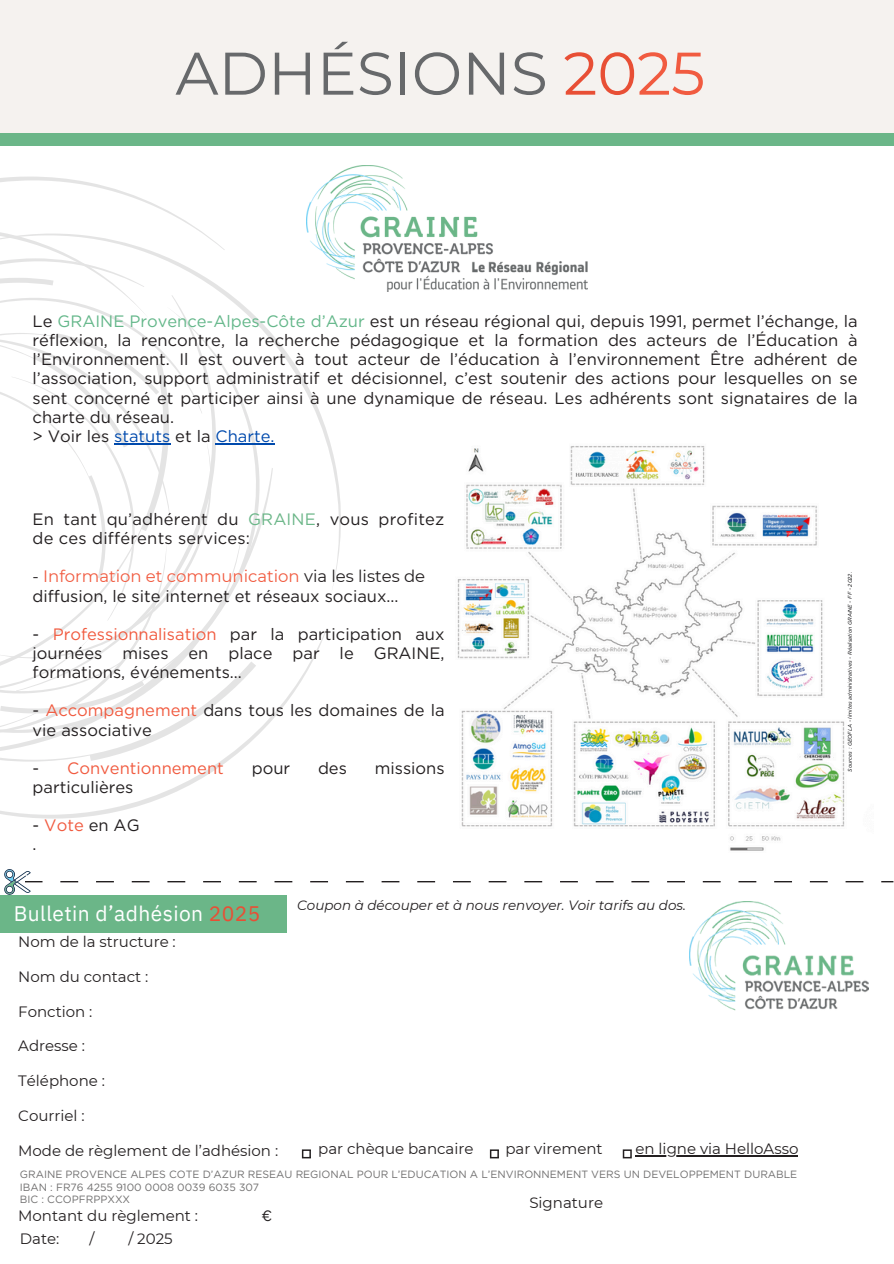
<style>
.page{position:relative;width:894px;height:1264px;background:#fff}
.page>*{position:absolute;margin:0;border:0;box-sizing:border-box;transform-origin:0 0}
.t1{font:60px "Montserrat";color:#67696b}
.t2{font:21px "IBM Plex Sans";letter-spacing:.02em;color:#fff}
.t3{font:16.5px/19.2px "Gotham";color:#231f20}
.t4{font:16.5px "Gotham";color:#f15b40}
.t5{font:15px "Montserrat";color:#231f20}
.t6{font:15px "Gotham";color:#231f20}
.t7{font:italic 13.5px "Montserrat";color:#231f20}
.t8{font:10.5px/12.3px "Gotham";color:#706f6f}
.t9{font:italic 5.25px "Gotham";color:#000204}
.s1{color:#e84f35}
.s2{color:#f15b40}
.s3{color:#64b78a}
.s4{color:#004aad}
.s5{color:#6bb688}
.s6{font-family:"Montserrat"}
.s7{font-family:"Montserrat";color:#f15b40}
.s8{color:#231f20}
</style>
<div class="page">
<div style="left:0;top:0;width:893px;height:134px;background:#f5f2ef"></div>
<div style="left:0;top:134px;width:893px;height:12px;background:#6bb688"></div>
<div style="left:0;top:895px;width:286px;height:37px;background:#6bb688"></div>
<img style="left:306px;top:166px;width:281px;height:126px">
<svg style="left:256px;top:233px;width:86px;height:347px"></svg>
<svg style="left:0;top:631px;width:326px;height:187px"></svg>
<svg style="left:256px;top:467px;width:17px;height:284px"></svg>
<svg style="left:0;top:176px;width:256px;height:585px"></svg>
<svg style="left:16px;top:295px;width:200px;height:396px"></svg>
<img style="left:689px;top:901px;width:179px;height:110px">
<svg style="left:4px;top:869px;width:889px;height:25px"></svg>
<svg style="left:302px;top:1149px;width:9px;height:9px"></svg>
<svg style="left:489px;top:1149px;width:9px;height:9px"></svg>
<svg style="left:622px;top:1149px;width:9px;height:9px"></svg>
<img style="left:457px;top:446px;width:388px;height:405px">
<hr style="left:114px;top:443px;width:56px;height:1px;background:#004aad">
<hr style="left:215px;top:443px;width:55px;height:1px;background:#004aad">
<hr style="left:635px;top:1155px;width:163px;height:1px;background:#231f20">
<h1 class="t1" style="left:175px;top:37px;width:531px">ADHÉSIONS <span class="s1">20</span><span class="s2">25</span></h1>
<h3 class="t3" style="left:33px;top:311px;width:826px">Le <span class="s3">GRAINE Provence-Alpes-Côte d’Azur</span> est un réseau régional qui, depuis 1991, permet l’échange, la réflexion, la rencontre, la recherche pédagogique et la formation des acteurs de l’Éducation à l’Environnement. Il est ouvert à tout acteur de l’éducation à l’environnement Être adhérent de l’association, support administratif et décisionnel, c’est soutenir des actions pour lesquelles on se sent concerné et participer ainsi à une dynamique de réseau. Les adhérents sont signataires de la charte du réseau.<br>&gt; Voir les <span class="s4">statuts</span> et la <span class="s4">Charte.</span></h3>
<p class="t3" style="left:33px;top:509px;width:413px">En tant qu’adhérent du <span class="s5">GRAINE</span>, vous profitez de ces différents services:</p>
<h3 class="t3" style="left:33px;top:567px;width:394px"><span class="s6">-</span> <span class="s7">Information et communication</span> <span class="s6">via les listes de </span>diffusion, le site internet et réseaux sociaux...</h3>
<p class="t3" style="left:33px;top:624px;width:413px;text-align:justify">- <span class="s2">Professionnalisation</span> par la participation aux journées mises en place par le GRAINE, formations, événements...</p>
<p class="t3" style="left:33px;top:701px;width:413px">- <span class="s2">Accompagnement</span> dans tous les domaines de la vie associative</p>
<h3 class="t4" style="left:33px;top:758px;width:193px"><span class="s8">-</span> Conventionnement</h3>
<h3 class="t3" style="left:252px;top:758px;width:40px">pour</h3>
<h3 class="t3" style="left:318px;top:758px;width:30px">des</h3>
<h3 class="t3" style="left:374px;top:758px;width:71px">missions</h3>
<h3 class="t3" style="left:33px;top:777px;width:102px">particulières</h3>
<h3 class="t3" style="left:33px;top:815px;width:108px">- <span class="s2">Vote</span> en AG .</h3>
<h3 class="t7" style="left:297px;top:897px;width:390px">Coupon à découper et à nous renvoyer. Voir tarifs au dos.</h3>
<h3 class="t2" style="left:14px;top:899px;width:248px">Bulletin d’adhésion <span class="s1">2025</span></h3>
<h3 class="t5" style="left:18px;top:932px;width:159px">Nom de la structure :</h3>
<h3 class="t5" style="left:18px;top:967px;width:131px">Nom du contact :</h3>
<h3 class="t5" style="left:18px;top:1002px;width:76px">Fonction :</h3>
<h3 class="t5" style="left:18px;top:1036px;width:68px">Adresse :</h3>
<h3 class="t5" style="left:18px;top:1071px;width:88px">Téléphone :</h3>
<h3 class="t5" style="left:18px;top:1106px;width:68px">Courriel :</h3>
<h3 class="t5" style="left:18px;top:1141px;width:261px">Mode de règlement de l’adhésion :</h3>
<h3 class="t5" style="left:318px;top:1139px;width:157px">par chèque bancaire</h3>
<h2 class="t5" style="left:505px;top:1139px;width:99px">par virement</h2>
<h4 class="t5" style="left:635px;top:1139px;width:164px">en ligne via HelloAsso</h4>
<p class="t8" style="left:20px;top:1168px;width:778px">GRAINE PROVENCE ALPES COTE D’AZUR RESEAU REGIONAL POUR L’EDUCATION A L’ENVIRONNEMENT VERS UN DEVELOPPEMENT DURABLE<br>IBAN : FR76 4255 9100 0008 0039 6035 307<br>BIC : CCOPFRPPXXX</p>
<h3 class="t5" style="left:529px;top:1193px;width:75px">Signature</h3>
<p class="t5" style="left:18px;top:1205px;width:181px">Montant du règlement :</p>
<h3 class="t6" style="left:261px;top:1206px;width:12px">€</h3>
<h3 class="t5" style="left:20px;top:1229px;width:41px">Date:</h3>
<h3 class="t5" style="left:89px;top:1229px;width:7px">/</h3>
<h5 class="t5" style="left:128px;top:1229px;width:46px">/ 2025</h5>
<h3 class="t9" style="left:846px;top:771px;width:201px;rotate:-90deg">Sources : GEOFLA - limites administratives - Réalisation GRAINE - FF - 2022.</h3>
</div>
